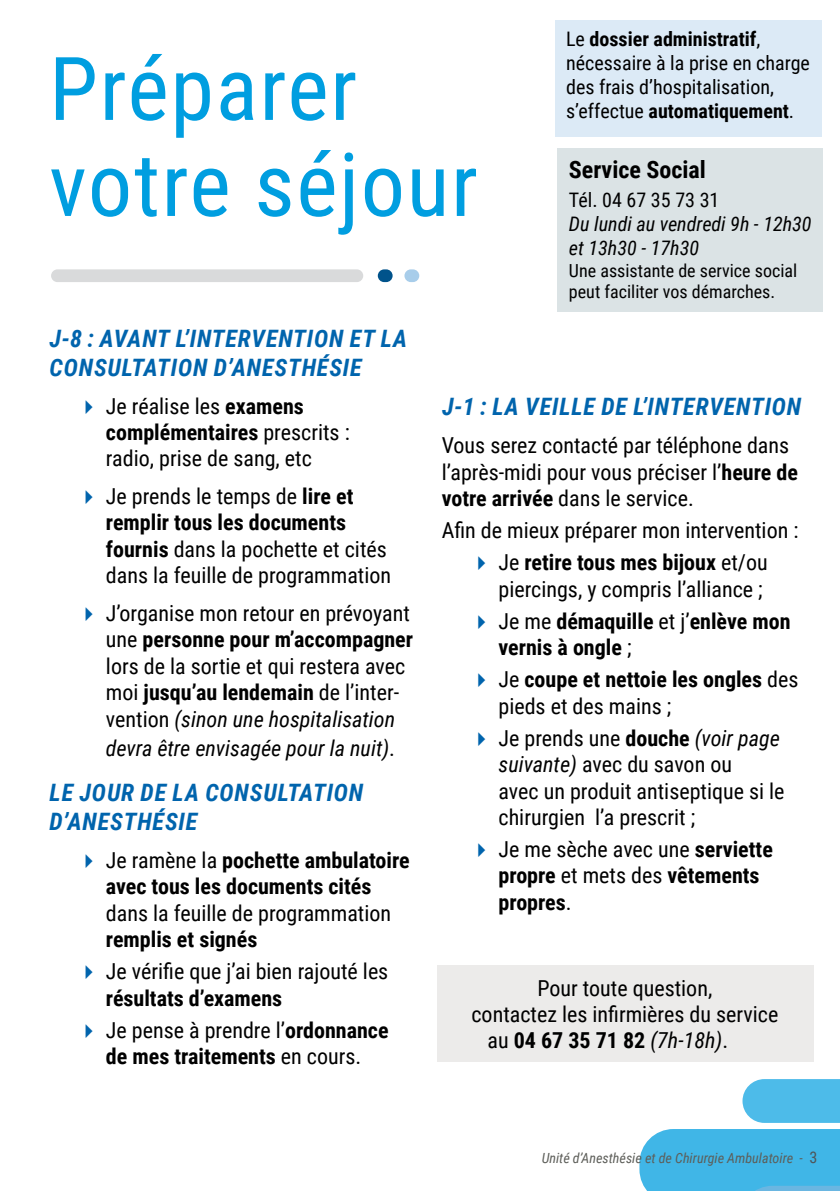
<style>
.page{position:relative;width:840px;height:1191px;background:#fff}
.page>*{position:absolute;margin:0;border:0;box-sizing:border-box;transform-origin:0 0}
.t1{font:88px/96px "Roboto Condensed";letter-spacing:.02em;color:#009ee0}
.t2{font:italic 700 24px/28.8px "Roboto Condensed";letter-spacing:.035em;color:#0064ad}
.t3{font:700 24px "Roboto Condensed";color:#000}
.t4{font:22px/26.4px "Roboto Condensed";color:#000}
.t5{font:700 22px/26.4px "Roboto Condensed";color:#000}
.t6{font:italic 22px "Roboto Condensed";color:#000}
.t7{font:20px/24px "Roboto Condensed";color:#000}
.t8{font:italic 20px/24px "Roboto Condensed";color:#000}
.t9{font:18px/21.6px "Roboto Condensed";color:#000}
.t10{font:italic 14px "Roboto Condensed";color:#5d5e59}
.s1{font-weight:700}
.s2{color:#0064ad}
.s3{font-style:italic}
.s4{font-style:normal}
.s5{font-weight:400}
.s6{font-weight:400;font-style:italic}
.s7{font-style:normal;font-size:16px;color:#505559}
</style>
<div class="page">
<div style="left:554px;top:20px;width:267px;height:116px;background:#dceaf6"></div>
<div style="left:557px;top:149px;width:265px;height:163px;background:#dbe3e5"></div>
<svg style="left:742px;top:1079px;width:97px;height:43px;background:#56beea"></svg>
<div style="left:639px;top:1129px;width:200px;height:62px;background:#40b6e7"></div>
<div style="left:51px;top:269px;width:312px;height:13px;background:#d9dadb;border-radius:6px"></div>
<div style="left:377px;top:269px;width:15px;height:13px;background:#00538b;border-radius:6px"></div>
<div style="left:404px;top:269px;width:15px;height:13px;background:#a8cdea;border-radius:6px"></div>
<div style="left:437px;top:965px;width:375px;height:97px;background:#ecebea"></div>
<h1 class="t1" style="left:49px;top:37px;width:430px">Préparer votre séjour</h1>
<p class="t7" style="left:566px;top:26px;width:245px">Le <span class="s1">dossier administratif</span>, nécessaire à la prise en charge des frais d’hospitalisation, s’effectue <span class="s1">automatiquement</span>.</p>
<p class="t3" style="left:568px;top:153px;width:138px">Service Social</p>
<p class="t7" style="left:568px;top:187px;width:152px">Tél. 04 67 35 73 31</p>
<p class="t8" style="left:568px;top:211px;width:244px">Du lundi au vendredi 9h - 12h30 et 13h30 - 17h30</p>
<p class="t9" style="left:568px;top:259px;width:230px">Une assistante de service social peut faciliter vos démarches.</p>
<p class="t2" style="left:50px;top:323px;width:359px">J-8 : AVANT L’INTERVENTION ET LA<br>CONSULTATION D’ANESTHÉSIE</p>
<p class="t4" style="left:106px;top:392px;width:245px;text-indent:-28px"><span class="s2">✔</span> Je réalise les <span class="s1">examens complémentaires</span> prescrits : radio, prise de sang, etc</p>
<p class="t4" style="left:106px;top:482px;width:286px;text-indent:-28px"><span class="s2">✔</span> Je prends le temps de <span class="s1">lire et remplir tous les documents fournis</span> dans la pochette et cités dans la feuille de programmation</p>
<p class="t4" style="left:106px;top:599px;width:308px;text-indent:-28px"><span class="s2">✔</span> J’organise mon retour en prévoyant une <span class="s1">personne pour m’accompagner </span>lors de la sortie et qui restera avec moi <span class="s1">jusqu’au lendemain</span> de l’inter&shy;vention <span class="s3">(sinon une hospitalisation</span></p>
<p class="t6" style="left:106px;top:732px;width:290px">devra être envisagée pour la nuit)<span class="s4">.</span></p>
<p class="t2" style="left:50px;top:777px;width:315px">LE JOUR DE LA CONSULTATION<br>D’ANESTHÉSIE</p>
<p class="t5" style="left:77px;top:846px;width:333px;text-align:center"><span class="s2">✔</span> <span class="s5">Je ramène la</span> pochette ambulatoire avec tous les documents cités</p>
<p class="t4" style="left:106px;top:899px;width:286px">dans la feuille de programmation</p>
<p class="t5" style="left:106px;top:925px;width:153px">remplis et signés</p>
<p class="t4" style="left:106px;top:957px;width:284px;text-indent:-28px"><span class="s2">✔</span> Je vérifie que j’ai bien rajouté les <span class="s1">résultats d’examens</span></p>
<p class="t5" style="left:77px;top:1015px;width:312px;text-align:center"><span class="s2">✔</span> <span class="s5">Je pense à prendre l’</span>ordonnance de mes traitements <span class="s5">en cours.</span></p>
<p class="t2" style="left:442px;top:391px;width:360px">J-1 : LA VEILLE DE L’INTERVENTION</p>
<p class="t4" style="left:441px;top:431px;width:357px">Vous serez contacté par téléphone dans l’après-midi pour vous préciser l’<span class="s1">heure de votre arrivée</span> dans le service.</p>
<p class="t4" style="left:441px;top:516px;width:358px">Afin de mieux préparer mon intervention :</p>
<p class="t4" style="left:470px;top:548px;width:299px;text-align:right"><span class="s2">✔</span> Je <span class="s1">retire tous mes bijoux</span> et/ou piercings, y compris l’alliance ;</p>
<p class="t5" style="left:498px;top:607px;width:293px;text-indent:-28px"><span class="s2">✔</span> <span class="s5">Je me</span> démaquille <span class="s5">et j’</span>enlève mon vernis à ongle <span class="s5">;</span></p>
<p class="t5" style="left:498px;top:665px;width:301px;text-indent:-28px"><span class="s2">✔</span> <span class="s5">Je</span> coupe et nettoie les ongles <span class="s5">des pieds et des mains ;</span></p>
<p class="t4" style="left:498px;top:724px;width:287px;text-indent:-28px"><span class="s2">✔</span> Je prends une <span class="s1">douche</span> <span class="s3">(voir page suivante)</span> avec du savon ou<br>avec un produit antiseptique si le chirurgien l’a prescrit ;</p>
<p class="t5" style="left:498px;top:835px;width:276px;text-indent:-28px"><span class="s2">✔</span> <span class="s5">Je me sèche avec une</span> serviette propre <span class="s5">et mets des</span> vêtements propres<span class="s5">.</span></p>
<p class="t4" style="left:537px;top:973px;width:176px">Pour toute question,</p>
<p class="t4" style="left:471px;top:1000px;width:308px">contactez les infirmières du service</p>
<p class="t5" style="left:487px;top:1026px;width:242px"><span class="s5">au</span> 04 67 35 71 82 <span class="s6">(7h-18h)</span><span class="s5">.</span></p>
<p class="t10" style="left:541px;top:1148px;width:277px">Unité d’Anesthésie et de Chirurgie Ambulatoire - <span class="s7">3</span></p>
</div>
